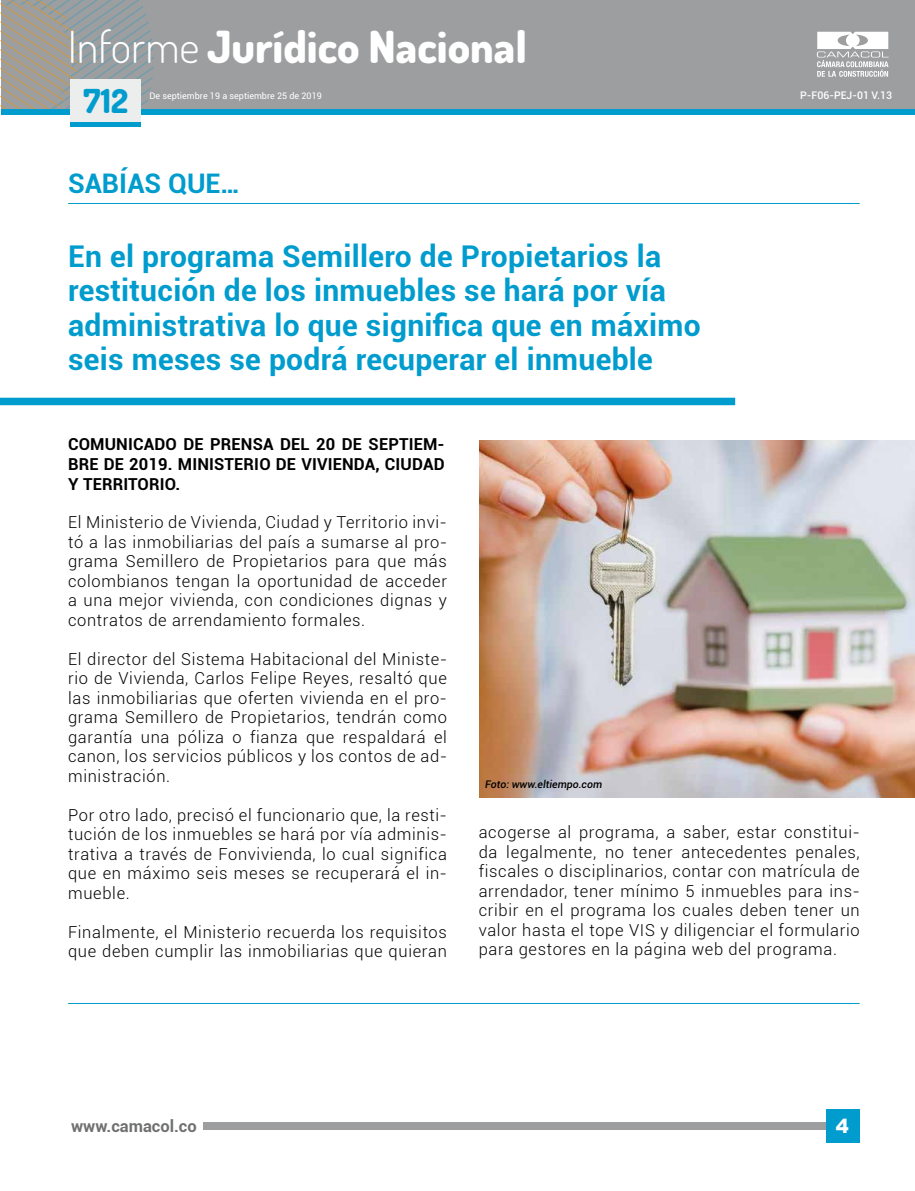
<style>
.page{position:relative;width:915px;height:1191px;background:#fff}
.page>*{position:absolute;margin:0;border:0;box-sizing:border-box;transform-origin:0 0}
.t1{font:800 44.25px "Dosis";color:#fff}
.t2{font:800 33px "Dosis";color:#009cce}
.t3{font:700 30px/34.5px "Roboto";letter-spacing:.01em;color:#009cce}
.t4{font:700 27px "Roboto";color:#009cce}
.t5{font:900 19.5px "Roboto";color:#fff}
.t6{font:900 19.5px "Arial";color:#fff}
.t7{font:300 16.5px/19.5px "Roboto";letter-spacing:.04em;color:#000;text-align:justify}
.t8{font:700 16.5px "Roboto";letter-spacing:.01em;color:#000}
.t9{font:700 16.5px "Roboto";color:#707172}
.t10{font:italic 500 10.5px "Roboto";color:#000}
.t11{font:500 10.5px "Roboto";color:#fff}
.t12{font:9px "Roboto";color:#fff}
.s1{font-weight:300}
</style>
<div class="page">
<div style="left:203px;top:1122px;width:655px;height:7px;background:#9c9e9f"></div>
<div style="left:825px;top:1109px;width:33px;height:34px;background:#009cce"></div>
<div style="left:1px;top:0;width:913px;height:108px;background:#9c9e9f"></div>
<div style="left:1px;top:109px;width:913px;height:5px;background:#009cce"></div>
<svg style="left:1px;top:0;width:158px;height:109px"></svg>
<svg style="left:817px;top:32px;width:71px;height:45px"></svg>
<div style="left:70px;top:122px;width:70px;height:5px;background:#009cce"></div>
<div style="left:70px;top:79px;width:70px;height:43px;background:#eceded"></div>
<div style="left:0;top:398px;width:735px;height:7px;background:#009cce"></div>
<img style="left:479px;top:440px;width:435px;height:357px">
<hr style="left:68px;top:203px;width:791px;height:1px;background:#009cce">
<hr style="left:68px;top:1003px;width:791px;height:1px;background:#009cce">
<h1 class="t1" style="left:68px;top:18px;width:460px"><span class="s1">Informe</span> Jurídico Nacional</h1>
<h2 class="t2" style="left:83px;top:80px;width:46px">712</h2>
<p class="t12" style="left:149px;top:90px;width:174px">De septiembre 19 a septiembre 25 de 2019</p>
<h3 class="t4" style="left:68px;top:164px;width:174px">Sabías que…</h3>
<h3 class="t3" style="left:68px;top:238px;width:633px">En el programa Semillero de Propietarios la restitución de los inmuebles se hará por vía administrativa lo que significa que en máximo seis meses se podrá recuperar el inmueble</h3>
<p class="t11" style="left:800px;top:87px;width:93px">P-F06-PEJ-01 V.13</p>
<p class="t8" style="left:68px;top:433px;width:311px">Comunicado de Prensa del 20 de septie</p>
<p class="t8" style="left:423px;top:433px;width:23px">m-</p>
<p class="t8" style="left:68px;top:452px;width:151px">bre de 2019. Ministe</p>
<p class="t8" style="left:243px;top:452px;width:202px">rio de Vivienda, Ci udad</p>
<p class="t8" style="left:68px;top:472px;width:113px">y Territorio.</p>
<p class="t7" style="left:68px;top:512px;width:380px">El Ministerio de Vivienda, Ciudad y Territorio invi&shy;tó a las inmobiliarias del país a sumarse al pro&shy;grama Semillero de Propietarios para que más colombianos tengan la oportunidad de acceder a una mejor vivienda, con condiciones dignas y contratos de arrendamiento formales.</p>
<p class="t7" style="left:68px;top:648px;width:380px">El director del Sistema Habitacional del Ministe&shy;rio de Vivienda, Carlos Felipe Reyes, resaltó que las inmobiliarias que oferten vivienda en el pro&shy;grama Semillero de Propietarios, tendrán como garantía una póliza o fianza que respaldará el canon, los servicios públicos y los contos de ad&shy;ministración.</p>
<p class="t7" style="left:68px;top:804px;width:380px">Por otro lado, precisó el funcionario que, la resti&shy;tución de los inmuebles se hará por vía adminis&shy;trativa a través de Fonvivienda, lo cual significa que en máximo seis meses se recuperará el in&shy;mueble.</p>
<p class="t7" style="left:68px;top:921px;width:380px">Finalmente, el Ministerio recuerda los requisitos que deben cumplir las inmobiliarias que quieran</p>
<p class="t10" style="left:485px;top:777px;width:118px">Foto: www.eltiempo.com</p>
<p class="t7" style="left:478px;top:822px;width:382px">acogerse al programa, a saber, estar constitui&shy;da legalmente, no tener antecedentes penales, fiscales o disciplinarios, contar con matrícula de arrendador, tener mínimo 5 inmuebles para ins&shy;cribir en el programa los cuales deben tener un valor hasta el tope VIS y diligenciar el formulario para gestores en la página web del programa.</p>
<p class="t6" style="left:835px;top:1111px;width:15px">4</p>
<p class="t9" style="left:71px;top:1114px;width:127px">www.camacol.co</p>
<p class="t5" style="left:836px;top:1114px;width:13px">1</p>
</div>
